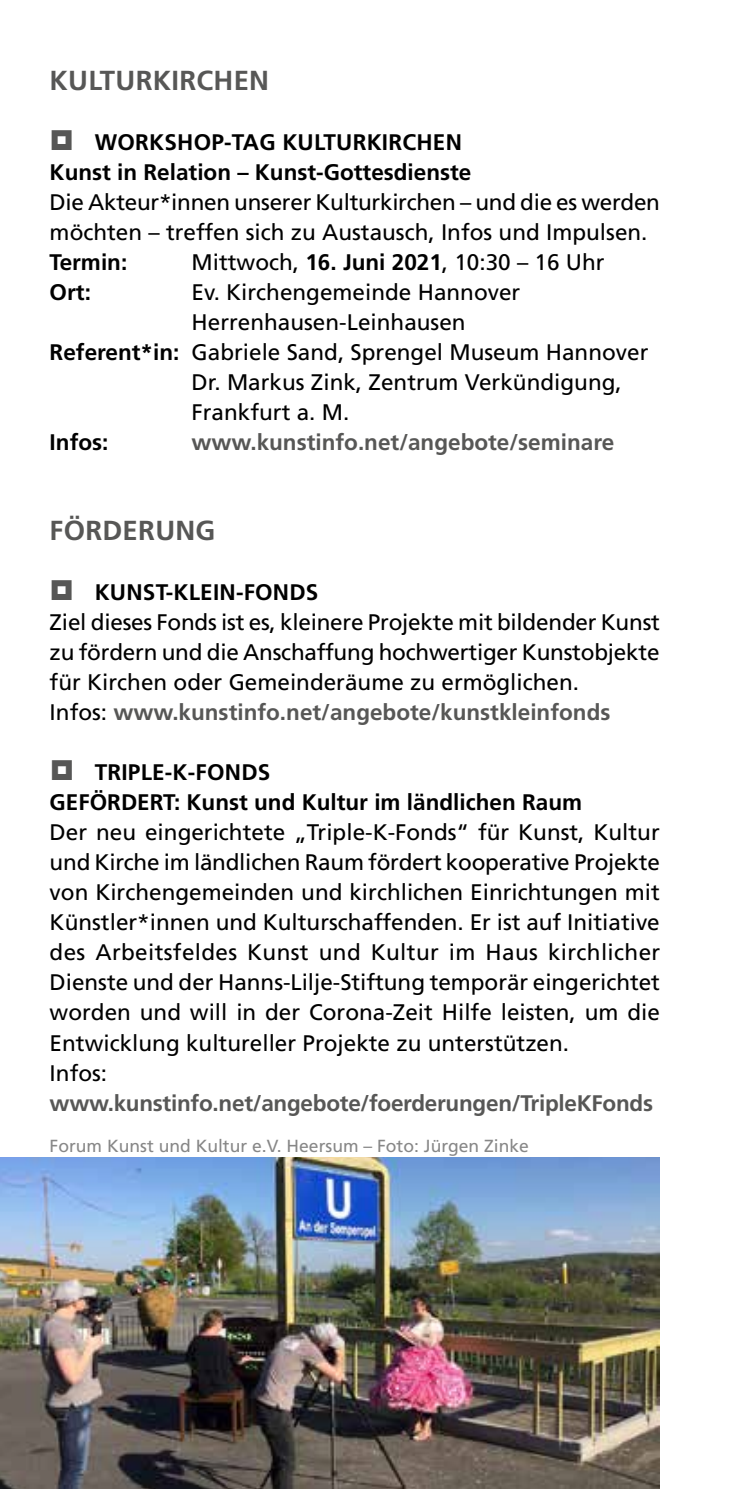
<style>
.page{position:relative;width:745px;height:1489px;background:#fff}
.page>*{position:absolute;margin:0;border:0;box-sizing:border-box;transform-origin:0 0}
.t1{font:700 27.5px "Frutiger LT Com";letter-spacing:.01em;color:#575756}
.t2{font:22.5px/30px "Frutiger LT Com";color:#000}
.t3{font:700 22.5px/30px "Frutiger LT Com";color:#000}
.t4{font:700 22.5px "Frutiger LT Com";letter-spacing:-.01em;color:#575756}
.t5{font:17.5px "Frutiger LT Com";color:#878787}
.s1{font-weight:700}
.s2{font-weight:700;color:#575756}
</style>
<div class="page">
<img style="left:0;top:1157px;width:659px;height:331px">
<p class="t1" style="left:50px;top:64px;width:221px">KULTURKIRCHEN</p>
<p class="t3" style="left:50px;top:127px;width:423px;text-indent:45px">WORKSHOP-TAG KULTURKIRCHEN<br>Kunst in Relation – Kunst-Gottesdienste</p>
<p class="t2" style="left:50px;top:187px;width:611px">Die Akteur*innen unserer Kulturkirchen – und die es werden möchten – treffen sich zu Austausch, Infos und Impulsen.</p>
<p class="t3" style="left:50px;top:247px;width:79px">Termin:</p>
<p class="t2" style="left:191px;top:247px;width:414px">Mittwoch, <span class="s1">16. Juni 2021</span>, 10:30 – 16 Uhr</p>
<p class="t3" style="left:50px;top:277px;width:43px">Ort:</p>
<p class="t2" style="left:191px;top:277px;width:330px">Ev. Kirchengemeinde Hannover</p>
<p class="t2" style="left:191px;top:307px;width:275px">Herrenhausen-Leinhausen</p>
<p class="t2" style="left:50px;top:337px;width:600px"><span class="s1">Referent*in:</span> Gabriele Sand, Sprengel Museum Hannover</p>
<p class="t2" style="left:191px;top:367px;width:431px">Dr. Markus Zink, Zentrum Verkündigung,</p>
<p class="t2" style="left:191px;top:397px;width:159px">Frankfurt a. M.</p>
<p class="t3" style="left:50px;top:427px;width:60px">Infos:</p>
<p class="t4" style="left:191px;top:429px;width:424px">www.kunstinfo.net/angebote/seminare</p>
<p class="t1" style="left:50px;top:514px;width:167px">FÖRDERUNG</p>
<p class="t3" style="left:95px;top:577px;width:225px">KUNST-KLEIN-FONDS</p>
<p class="t2" style="left:50px;top:607px;width:611px">Ziel dieses Fonds ist es, kleinere Projekte mit bildender Kunst zu fördern und die Anschaffung hochwertiger Kunstobjekte für Kirchen oder Gemeinderäume zu ermöglichen.<br>Infos: <span class="s2">www.kunstinfo.net/angebote/kunstkleinfonds</span></p>
<p class="t3" style="left:50px;top:757px;width:533px;text-indent:45px">TRIPLE-K-FONDS<br>GEFÖRDERT: Kunst und Kultur im ländlichen Raum</p>
<p class="t2" style="left:50px;top:817px;width:611px">Der neu eingerichtete „Triple-K-Fonds“ für Kunst, Kultur und Kirche im ländlichen Raum fördert kooperative Projekte von Kirchengemeinden und kirchlichen Einrichtungen mit Künstler*innen und Kulturschaffenden. Er ist auf Initiative des Arbeitsfeldes Kunst und Kultur im Haus kirchlicher Dienste und der Hanns-Lilje-Stiftung temporär eingerichtet worden und will in der Corona-Zeit Hilfe leisten, um die Entwicklung kultureller Projekte zu unterstützen.<br>Infos:</p>
<p class="t4" style="left:50px;top:1089px;width:604px">www.kunstinfo.net/angebote/foerderungen/TripleKFonds</p>
<p class="t5" style="left:50px;top:1135px;width:480px">Forum Kunst und Kultur e.V. Heersum – Foto: Jürgen Zinke</p>
</div>
